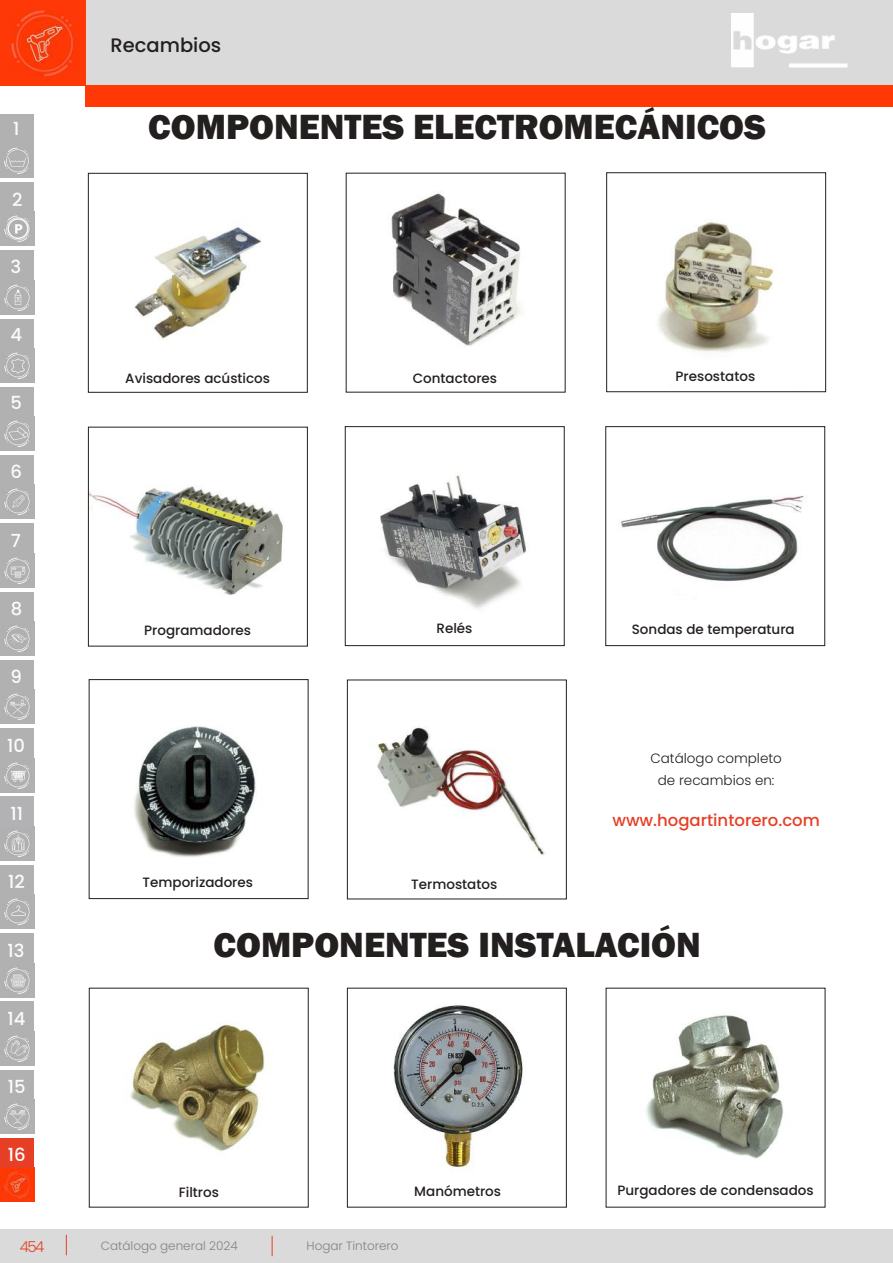
<style>
.page{position:relative;width:893px;height:1263px;background:#fff}
.page>*{position:absolute;margin:0;border:0;box-sizing:border-box;transform-origin:0 0}
.t1{font:800 36px "Franklin Gothic";color:#241f1f}
.t2{font:500 19.5px "Poppins";color:#241f1f}
.t3{font:500 18px "Poppins";color:#fbfbfb}
.t4{font:500 16.5px "Poppins";color:#e73f25}
.t5{font:300 15px "Poppins";color:#e73f25}
.t6{font:500 13.5px "Poppins";color:#241f1f}
.t7{font:300 13.5px/21.6px "Poppins";color:#241f1f;text-align:center}
.t8{font:300 12px "Poppins";color:#838383}
</style>
<div class="page">
<div style="left:0;top:1229px;width:893px;height:34px;background:#dadada"></div>
<svg style="left:272px;top:1236px;width:1px;height:20px"></svg>
<svg style="left:66px;top:1235px;width:1px;height:20px"></svg>
<div style="left:85px;top:0;width:808px;height:85px;background:#dadada"></div>
<img style="left:731px;top:14px;width:116px;height:53px">
<img style="left:0;top:0;width:85px;height:85px">
<div style="left:0;top:114px;width:34px;height:30px;background:#b1b1b2"></div>
<img style="left:0;top:348px;width:34px;height:34px">
<div style="left:0;top:182px;width:34px;height:30px;background:#b1b1b2"></div>
<img style="left:0;top:280px;width:34px;height:34px">
<div style="left:0;top:250px;width:34px;height:30px;background:#b1b1b2"></div>
<img style="left:0;top:212px;width:34px;height:34px">
<div style="left:0;top:319px;width:34px;height:29px;background:#b1b1b2"></div>
<img style="left:0;top:417px;width:34px;height:34px">
<div style="left:0;top:387px;width:34px;height:30px;background:#b1b1b2"></div>
<img style="left:0;top:485px;width:34px;height:34px">
<div style="left:0;top:455px;width:34px;height:30px;background:#b1b1b2"></div>
<img style="left:0;top:553px;width:34px;height:34px">
<div style="left:0;top:523px;width:34px;height:30px;background:#b1b1b2"></div>
<img style="left:0;top:621px;width:34px;height:34px">
<div style="left:0;top:592px;width:34px;height:29px;background:#b1b1b2"></div>
<img style="left:0;top:690px;width:34px;height:34px">
<div style="left:0;top:660px;width:34px;height:30px;background:#b1b1b2"></div>
<img style="left:0;top:758px;width:34px;height:34px">
<div style="left:0;top:728px;width:34px;height:30px;background:#b1b1b2"></div>
<img style="left:0;top:826px;width:34px;height:34px">
<div style="left:0;top:796px;width:34px;height:30px;background:#b2b2b4"></div>
<img style="left:0;top:895px;width:34px;height:34px">
<div style="left:0;top:865px;width:34px;height:30px;background:#b1b1b2"></div>
<img style="left:0;top:963px;width:34px;height:34px">
<div style="left:0;top:933px;width:34px;height:30px;background:#b1b1b2"></div>
<img style="left:0;top:1031px;width:34px;height:34px">
<div style="left:0;top:1001px;width:34px;height:30px;background:#b1b1b2"></div>
<img style="left:0;top:1099px;width:34px;height:34px">
<div style="left:0;top:1070px;width:34px;height:29px;background:#b1b1b2"></div>
<img style="left:0;top:1167px;width:34px;height:34px">
<div style="left:0;top:1138px;width:34px;height:29px;background:#e73f25"></div>
<img style="left:0;top:144px;width:34px;height:34px">
<div style="left:85px;top:85px;width:808px;height:21px;background:#ff3805"></div>
<img style="left:134px;top:227px;width:128px;height:112px">
<div style="left:88px;top:173px;width:220px;height:219px;border:1px solid #241f1f"></div>
<img style="left:391px;top:193px;width:131px;height:153px">
<img style="left:657px;top:221px;width:118px;height:132px">
<div style="left:606px;top:173px;width:220px;height:219px;border:1px solid #241f1f"></div>
<img style="left:90px;top:486px;width:193px;height:109px">
<div style="left:88px;top:427px;width:220px;height:219px;border:1px solid #241f1f"></div>
<img style="left:380px;top:475px;width:146px;height:134px">
<div style="left:345px;top:426px;width:219px;height:220px;border:1px solid #241f1f"></div>
<img style="left:621px;top:495px;width:186px;height:86px">
<div style="left:606px;top:426px;width:219px;height:220px;border:1px solid #241f1f"></div>
<img style="left:134px;top:726px;width:123px;height:131px">
<div style="left:89px;top:679px;width:219px;height:220px;border:1px solid #241f1f"></div>
<img style="left:377px;top:727px;width:168px;height:128px">
<div style="left:347px;top:680px;width:220px;height:219px;border:1px solid #241f1f"></div>
<img style="left:646px;top:1015px;width:138px;height:144px">
<img style="left:130px;top:1024px;width:135px;height:127px">
<img style="left:393px;top:1005px;width:130px;height:167px">
<div style="left:347px;top:988px;width:220px;height:219px;border:1px solid #241f1f"></div>
<h3 class="t3" style="left:13px;top:119px;width:8px">1</h3>
<h3 class="t3" style="left:12px;top:189px;width:12px">2</h3>
<h3 class="t3" style="left:10px;top:256px;width:12px">3</h3>
<h3 class="t3" style="left:10px;top:324px;width:13px">4</h3>
<h3 class="t3" style="left:10px;top:393px;width:13px">5</h3>
<h3 class="t3" style="left:10px;top:461px;width:13px">6</h3>
<h3 class="t3" style="left:11px;top:530px;width:12px">7</h3>
<h3 class="t3" style="left:11px;top:598px;width:13px">8</h3>
<h3 class="t3" style="left:10px;top:666px;width:13px">9</h3>
<h3 class="t3" style="left:7px;top:735px;width:19px">10</h3>
<h3 class="t3" style="left:11px;top:803px;width:14px">11</h3>
<h3 class="t3" style="left:8px;top:871px;width:18px">12</h3>
<h3 class="t3" style="left:8px;top:940px;width:18px">13</h3>
<h3 class="t3" style="left:8px;top:1008px;width:19px">14</h3>
<h3 class="t3" style="left:8px;top:1076px;width:19px">15</h3>
<h3 class="t3" style="left:8px;top:1144px;width:19px">16</h3>
<p class="t5" style="left:20px;top:1237px;width:26px">454</p>
<h2 class="t2" style="left:111px;top:34px;width:112px">Recambios</h2>
<h1 class="t1" style="left:148px;top:104px;width:619px">COMPONENTES ELECTROMECÁNICOS</h1>
<p class="t6" style="left:125px;top:370px;width:146px">Avisadores acústicos</p>
<p class="t6" style="left:676px;top:368px;width:81px">Presostatos</p>
<p class="t6" style="left:413px;top:370px;width:86px">Contactores</p>
<p class="t6" style="left:144px;top:622px;width:108px">Programadores</p>
<p class="t6" style="left:436px;top:620px;width:37px">Relés</p>
<p class="t6" style="left:632px;top:622px;width:164px">Sondas de temperatura</p>
<p class="t6" style="left:143px;top:874px;width:112px">Temporizadores</p>
<p class="t6" style="left:411px;top:876px;width:87px">Termostatos</p>
<p class="t7" style="left:650px;top:748px;width:133px">Catálogo completo de recambios en:</p>
<p class="t4" style="left:612px;top:811px;width:209px">www.hogartintorero.com</p>
<h1 class="t1" style="left:214px;top:921px;width:489px">COMPONENTES INSTALACIÓN</h1>
<p class="t6" style="left:179px;top:1184px;width:42px">Filtros</p>
<p class="t6" style="left:414px;top:1183px;width:88px">Manómetros</p>
<p class="t6" style="left:617px;top:1183px;width:198px">Purgadores de condensados</p>
<p class="t8" style="left:101px;top:1239px;width:138px">Catálogo general 2024</p>
<p class="t8" style="left:306px;top:1239px;width:94px">Hogar Tintorero</p>
</div>
